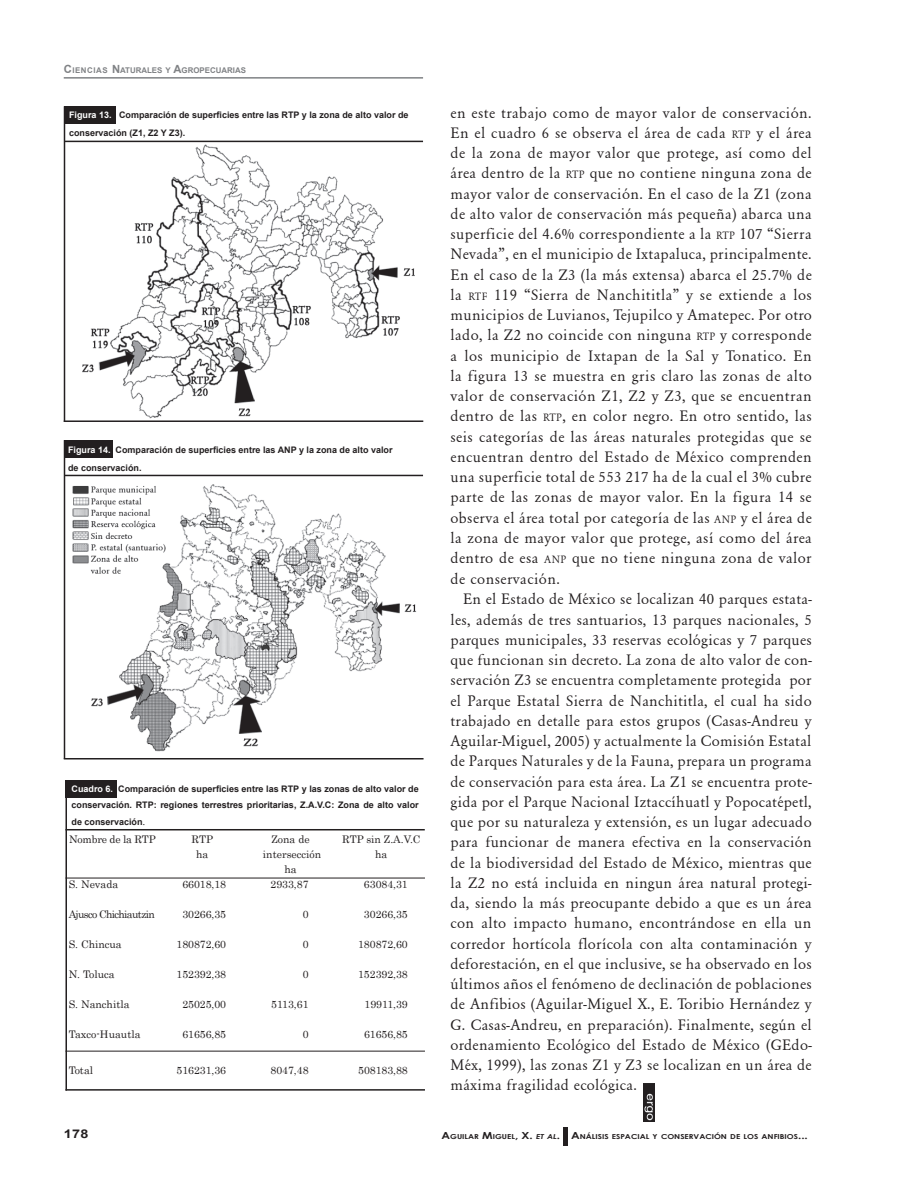
<style>
.page{position:relative;width:918px;height:1188px;background:#fff}
.page>*{position:absolute;margin:0;border:0;box-sizing:border-box;transform-origin:0 0}
.t1{font:15.75px/20.2px "Garamond";letter-spacing:.02em;color:#231f20;text-align:justify}
.t2{font:700 12px "Arial";color:#231f20;scale:1.2 1}
.t3{font:10.5px/15px "Century";color:#231f20;text-align:center}
.t4{font:10.5px "Century";letter-spacing:-.06em;color:#231f20}
.t5{font:10.5px "Century";letter-spacing:-.02em;color:#231f20}
.t6{font:700 9px/18px "Arial";color:#231f20}
.t7{font:700 7.8px "Arial";color:#808285}
.t8{font:700 6.9px "Century Gothic";color:#231f20;scale:1.2 1}
.s1{font-size:11.25px}
.s2{color:#fff}
.s3{font-family:"Century";font-weight:400;font-size:10.5px}
.s4{font-size:10.95px}
.s5{font-size:9.75px}
.s6{font-style:italic}
</style>
<div class="page">
<hr style="left:64px;top:77px;width:359px;height:2px;background:#808285">
<div style="left:563px;top:1127px;width:5px;height:19px;background:#231f20"></div>
<div style="left:64px;top:106px;width:52px;height:18px;background:#231f20"></div>
<hr style="left:64px;top:420px;width:359px;height:2px;background:#231f20">
<hr style="left:64px;top:106px;width:1px;height:316px;background:#231f20">
<hr style="left:65px;top:141px;width:358px;height:1px;background:#231f20">
<img style="left:82px;top:144px;width:333px;height:275px">
<div style="left:64px;top:440px;width:49px;height:17px;background:#231f20"></div>
<hr style="left:65px;top:475px;width:358px;height:1px;background:#231f20">
<hr style="left:64px;top:758px;width:360px;height:2px;background:#231f20">
<hr style="left:64px;top:440px;width:1px;height:319px;background:#231f20">
<img style="left:72px;top:484px;width:345px;height:268px">
<div style="left:65px;top:780px;width:52px;height:18px;background:#231f20"></div>
<hr style="left:65px;top:829px;width:360px;height:1px;background:#231f20">
<hr style="left:65px;top:878px;width:360px;height:1px;background:#231f20">
<hr style="left:65px;top:1051px;width:360px;height:1px;background:#231f20">
<hr style="left:65px;top:1089px;width:360px;height:2px;background:#231f20">
<hr style="left:65px;top:780px;width:2px;height:311px;background:#231f20">
<img style="left:644px;top:1084px;width:11px;height:38px">
<p class="t7" style="left:64px;top:65px;width:184px"><span class="s1">C</span>IENC IAS <span class="s1">N</span>ATURALES Y <span class="s1">A</span>GROPECUARIAS</p>
<p class="t6" style="left:69px;top:106px;width:341px"><span class="s2">Figura 13.</span> Comparación de superficies entre las RTP y la zona de alto valor de conservación (Z1, Z2 Y Z3).</p>
<p class="t6" style="left:68px;top:441px;width:326px"><span class="s2">Figura 14.</span> Comparación de superficies entre las ANP y la zona de alto valor de conservación.</p>
<p class="t6" style="left:72px;top:781px;width:349px;line-height:16.5px;text-align:justify"><span class="s2">Cuadro 6.</span> Comparación de superficies entre las RTP y las zonas de alto valor de conservación. RTP: regiones terrestres prioritarias, Z.A.V.C: Zona de alto valor de conservación<span class="s3">.</span></p>
<p class="t5" style="left:69px;top:831px;width:88px">Nombre de la RTP</p>
<p class="t3" style="left:69px;top:876px;width:51px">S. Nevada</p>
<p class="t4" style="left:69px;top:906px;width:88px">Ajusco Chichiautzin</p>
<p class="t3" style="left:69px;top:936px;width:55px">S. Chincua</p>
<p class="t3" style="left:69px;top:966px;width:47px">N. Toluca</p>
<p class="t3" style="left:69px;top:996px;width:62px">S. Nanchitla</p>
<p class="t3" style="left:69px;top:1026px;width:73px">Taxco-Huautla</p>
<p class="t3" style="left:69px;top:1062px;width:26px">Total</p>
<p class="t3" style="left:191px;top:831px;width:23px">RTP ha</p>
<p class="t3" style="left:182px;top:876px;width:45px">66018,18</p>
<p class="t3" style="left:182px;top:906px;width:45px">30266,35</p>
<p class="t3" style="left:177px;top:936px;width:51px">180872,60</p>
<p class="t3" style="left:177px;top:966px;width:51px">152392,38</p>
<p class="t3" style="left:182px;top:996px;width:45px">25025,00</p>
<p class="t3" style="left:182px;top:1026px;width:45px">61656,85</p>
<p class="t3" style="left:177px;top:1062px;width:51px">516231,36</p>
<p class="t3" style="left:263px;top:831px;width:60px">Zona de intersección ha<br>2933,87</p>
<p class="t3" style="left:303px;top:906px;width:7px">0</p>
<p class="t3" style="left:303px;top:936px;width:7px">0</p>
<p class="t3" style="left:303px;top:966px;width:7px">0</p>
<p class="t3" style="left:271px;top:996px;width:39px">5113,61</p>
<p class="t3" style="left:303px;top:1026px;width:7px">0</p>
<p class="t3" style="left:271px;top:1062px;width:39px">8047,48</p>
<p class="t3" style="left:342px;top:831px;width:80px">RTP sin Z.A.V.C ha</p>
<p class="t3" style="left:364px;top:876px;width:45px">63084,31</p>
<p class="t3" style="left:364px;top:906px;width:45px">30266,35</p>
<p class="t3" style="left:358px;top:936px;width:51px">180872,60</p>
<p class="t3" style="left:358px;top:966px;width:51px">152392,38</p>
<p class="t3" style="left:365px;top:996px;width:45px">19911,39</p>
<p class="t3" style="left:364px;top:1026px;width:45px">61656,85</p>
<p class="t3" style="left:358px;top:1062px;width:51px">508183,88</p>
<p class="t1" style="left:450px;top:102px;width:363px">en este trabajo como de mayor valor de conservación.<br>En el cuadro 6 se observa el área de cada <span class="s4">RTP</span> y el área de la zona de mayor valor que protege, así como del área dentro de la <span class="s4">RTP</span> que no contiene ninguna zona de mayor valor de conservación. En el caso de la Z1 (zona de alto valor de conservación más pequeña) abarca una superficie del 4.6% correspondiente a la <span class="s4">RTP</span> 107 “Sierra Nevada”, en el municipio de Ixtapaluca, principalmente.<br>En el caso de la Z3 (la más extensa) abarca el 25.7% de la <span class="s4">RTF</span> 119 “Sierra de Nanchititla” y se extiende a los municipios de Luvianos, Tejupilco y Amatepec. Por otro lado, la Z2 no coincide con ninguna <span class="s4">RTP</span> y corresponde a los municipio de Ixtapan de la Sal y Tonatico. En la figura 13 se muestra en gris claro las zonas de alto valor de conservación Z1, Z2 y Z3, que se encuentran dentro de las <span class="s4">RTP</span>, en color negro. En otro sentido, las seis categorías de las áreas naturales protegidas que se encuentran dentro del Estado de México comprenden una superficie total de 553 217 ha de la cual el 3% cubre parte de las zonas de mayor valor. En la figura 14 se observa el área total por categoría de las <span class="s4">ANP</span> y el área de la zona de mayor valor que protege, así como del área dentro de esa <span class="s4">ANP</span> que no tiene ninguna zona de valor de conservación.</p>
<p class="t1" style="left:450px;top:589px;width:363px;text-indent:13px">En el Estado de México se localizan 40 parques estata&shy;les, además de tres santuarios, 13 parques nacionales, 5 parques municipales, 33 reservas ecológicas y 7 parques que funcionan sin decreto. La zona de alto valor de con&shy;servación Z3 se encuentra completamente protegida por el Parque Estatal Sierra de Nanchititla, el cual ha sido trabajado en detalle para estos grupos (Casas-Andreu y Aguilar-Miguel, 2005) y actualmente la Comisión Estatal de Parques Naturales y de la Fauna, prepara un programa de conservación para esta área. La Z1 se encuentra prote&shy;gida por el Parque Nacional Iztaccíhuatl y Popocatépetl, que por su naturaleza y extensión, es un lugar adecuado para funcionar de manera efectiva en la conservación de la biodiversidad del Estado de México, mientras que la Z2 no está incluida en ningun área natural protegi&shy;da, siendo la más preocupante debido a que es un área con alto impacto humano, encontrándose en ella un corredor hortícola florícola con alta contaminación y deforestación, en el que inclusive, se ha observado en los últimos años el fenómeno de declinación de poblaciones de Anfibios (Aguilar-Miguel X., E. Toribio Hernández y G. Casas-Andreu, en preparación). Finalmente, según el ordenamiento Ecológico del Estado de México (GEdo-Méx, 1999), las zonas Z1 y Z3 se localizan en un área de máxima fragilidad ecológica.</p>
<p class="t2" style="left:64px;top:1126px;width:22px">178</p>
<p class="t8" style="left:441px;top:1131px;width:307px"><span class="s5">A</span>GUILAR <span class="s5">M</span>IGUEL<span class="s5">, X.</span> <span class="s6">et al</span><span class="s5">. A</span>NÁLISIS ESPACIAL Y CONSERVACIÓN DE LOS ANFIBIOS<span class="s5">...</span></p>
</div>
